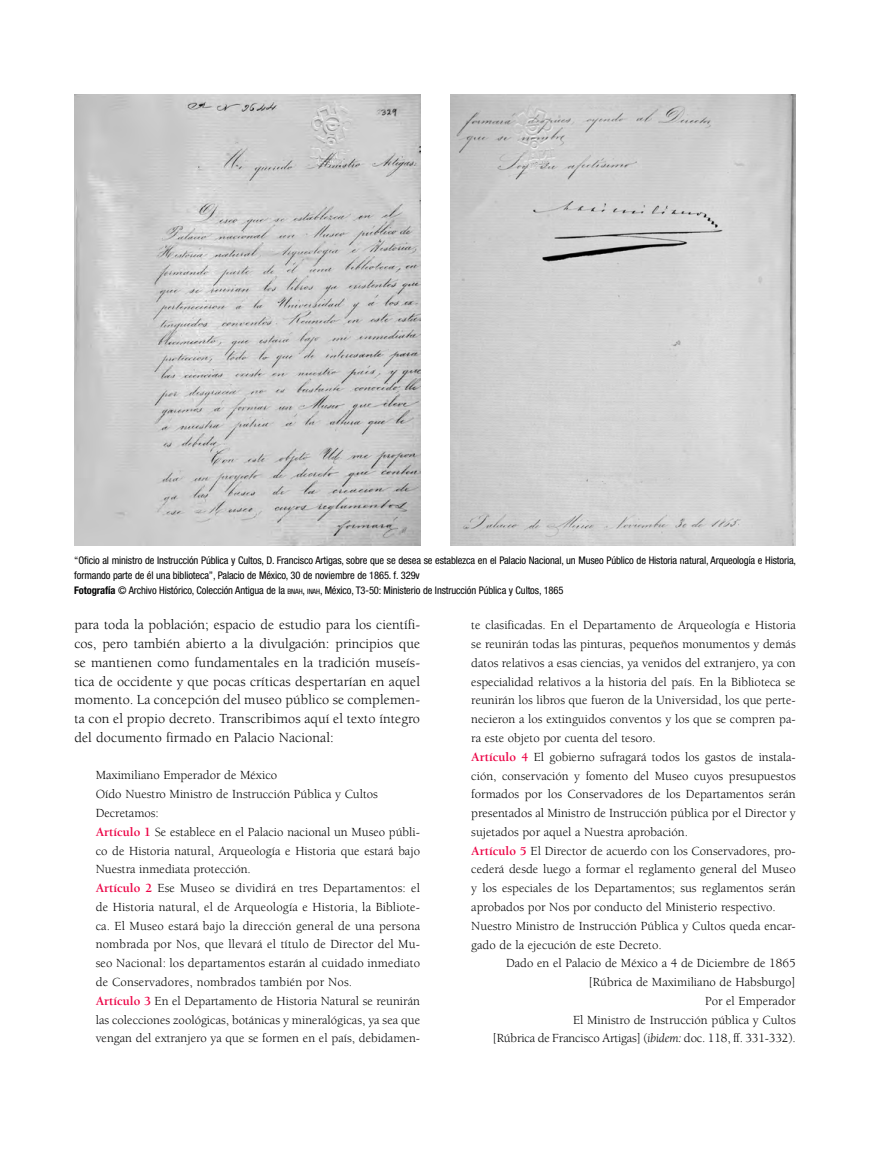
<style>
.page{position:relative;width:881px;height:1149px;background:#fff}
.page>*{position:absolute;margin:0;border:0;box-sizing:border-box;transform-origin:0 0}
.t1{font:14.25px/18.8px "Berkeley";letter-spacing:.005em;color:#000;text-align:justify}
.t2{font:12.75px/18.8px "Berkeley";color:#000}
.t3{font:condensed 10.5px/15px "Helvetica Neue";letter-spacing:-.01em;color:#000}
.s1{font-weight:700}
.s2{font-size:7.35px}
.s3{font-style:inherit}
.s4{font-weight:700;color:#ec0044}
.s5{font-style:italic}
</style>
<div class="page">
<img style="left:75px;top:95px;width:345px;height:450px">
<img style="left:450px;top:95px;width:345px;height:450px">
<p class="t3" style="left:74px;top:552px;width:723px">“Oficio al ministro de Instrucción Pública y Cultos, D. Francisco Artigas, sobre que se desea se establezca en el Palacio Nacional, un Museo Público de Historia natural, Arqueología e Historia, formando parte de él una biblioteca”, Palacio de México, 30 de noviembre de 1865. f. 329v<br><span class="s1">Fotografía</span> © Archivo Histórico, Colección Antigua de la <span class="s2">BNAH</span>, <span class="s2">INAH</span><span class="s3">,</span> México, T3-50: Ministerio de Instrucción Pública y Cultos, 1865</p>
<p class="t1" style="left:74px;top:615px;width:347px">para toda la población; espacio de estudio para los científi&shy;cos, pero también abierto a la divulgación: principios que se mantienen como fundamentales en la tradición museís&shy;tica de occidente y que pocas críticas despertarían en aquel momento. La concepción del museo público se complemen&shy;ta con el propio decreto. Transcribimos aquí el texto íntegro del documento firmado en Palacio Nacional:</p>
<p class="t2" style="left:96px;top:766px;width:326px">Maximiliano Emperador de México<br>Oído Nuestro Ministro de Instrucción Pública y Cultos Decretamos:<br><span class="s4">Artículo 1</span> Se establece en el Palacio nacional un Museo públi&shy;co de Historia natural, Arqueología e Historia que estará bajo Nuestra inmediata protección.<br><span class="s4">Artículo 2</span> Ese Museo se dividirá en tres Departamentos: el de Historia natural, el de Arqueología e Historia, la Bibliote&shy;ca. El Museo estará bajo la dirección general de una persona nombrada por Nos, que llevará el título de Director del Mu&shy;seo Nacional: los departamentos estarán al cuidado inmediato de Conservadores, nombrados también por Nos.<br><span class="s4">Artículo 3</span> En el Departamento de Historia Natural se reunirán las colecciones zoológicas, botánicas y mineralógicas, ya sea que vengan del extranjero ya que se formen en el país, debidamen-</p>
<p class="t2" style="left:471px;top:616px;width:326px">te clasificadas. En el Departamento de Arqueología e Historia se reunirán todas las pinturas, pequeños monumentos y demás datos relativos a esas ciencias, ya venidos del extranjero, ya con especialidad relativos a la historia del país. En la Biblioteca se reunirán los libros que fueron de la Universidad, los que perte&shy;necieron a los extinguidos conventos y los que se compren pa&shy;ra este objeto por cuenta del tesoro.<br><span class="s4">Artículo 4</span> El gobierno sufragará todos los gastos de instala&shy;ción, conservación y fomento del Museo cuyos presupuestos formados por los Conservadores de los Departamentos serán presentados al Ministro de Instrucción pública por el Director y sujetados por aquel a Nuestra aprobación.<br><span class="s4">Artículo 5</span> El Director de acuerdo con los Conservadores, pro&shy;cederá desde luego a formar el reglamento general del Museo y los especiales de los Departamentos; sus reglamentos serán aprobados por Nos por conducto del Ministerio respectivo.<br>Nuestro Ministro de Instrucción Pública y Cultos queda encar&shy;gado de la ejecución de este Decreto.</p>
<p class="t2" style="left:492px;top:953px;width:304px;text-align:right">Dado en el Palacio de México a 4 de Diciembre de 1865 [Rúbrica de Maximiliano de Habsburgo]<br>Por el Emperador<br>El Ministro de Instrucción pública y Cultos<br>[Rúbrica de Francisco Artigas] (<span class="s5">ibidem:</span> doc. 118, ff. 331-332).</p>
</div>
